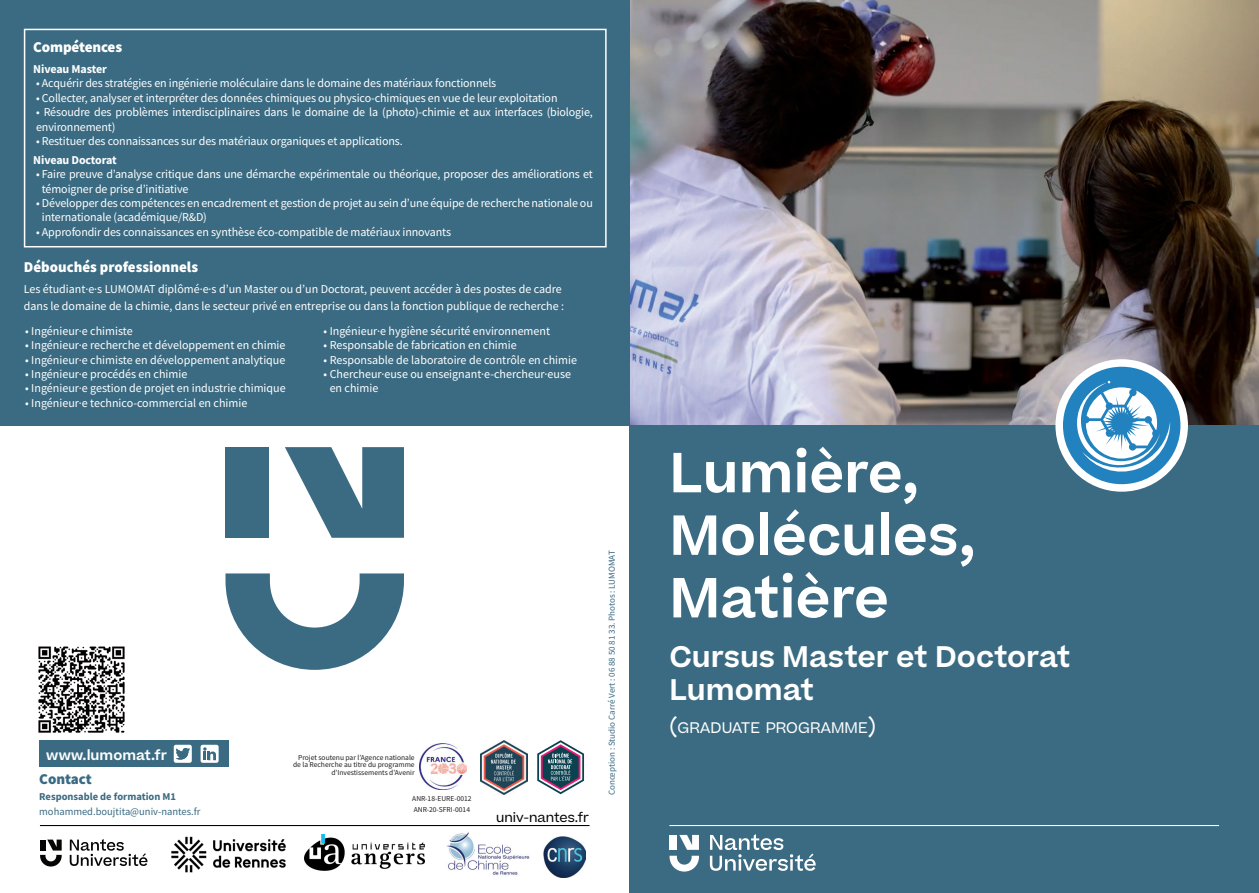
<style>
.page{position:relative;width:1259px;height:893px;background:#fff}
.page>*{position:absolute;margin:0;border:0;box-sizing:border-box;transform-origin:0 0}
.Titre_1{font:600 54px "Beatrice";color:#fff}
.Titre_1-2{font:600 28.5px/33px "Beatrice";color:#fff}
.sous-titre{font:900 15.15px "Source Sans Pro";color:#fff}
.sous-titre_encadré{font:900 15px "Source Sans Pro";letter-spacing:-.01em;color:#fff}
.sous-titre_encadré-2{font:900 15px "Source Sans Pro";color:#3b6b82}
.Titre_1-3{font:14.7px "Beatrice";color:#fff}
.Titre_1-4{font:600 13.5px "Beatrice";color:#fff}
.t1{font:12.75px "Beatrice";color:#000}
.texte{font:12px/14.4px "Source Sans Pro";letter-spacing:-.01em;color:#fff}
.texte_encadré{font:700 12px "Source Sans Pro";letter-spacing:-.01em;color:#fff}
.texte_encadré-2{font:10.5px "Source Sans Pro";color:#3b6b82}
.texte_encadré-3{font:700 10.5px "Source Sans Pro";color:#3b6b82}
.t2{font:9px "Source Sans Pro";color:#3b6b82}
.texte_encadré-4{font:7.5px/7.5px "Source Sans Pro";color:#231f20;text-align:right}
.s1{color:#38667c}
.s2{font-size:21px}
</style>
<div class="page">
<img style="left:38px;top:646px;width:87px;height:87px">
<svg style="left:225px;top:573px;width:179px;height:97px"></svg>
<svg style="left:285px;top:447px;width:119px;height:91px"></svg>
<div style="left:225px;top:447px;width:44px;height:91px;background:#3b6b82"></div>
<img style="left:629px;top:0;width:630px;height:425px">
<div style="left:629px;top:425px;width:630px;height:468px;background:#3b6b82"></div>
<hr style="left:669px;top:825px;width:550px;height:1px;background:#fff">
<svg style="left:1059px;top:363px;width:125px;height:125px;background:#559fcd"></svg>
<div style="left:1055px;top:359px;width:133px;height:133px;border:8px solid #fff;border-radius:50%"></div>
<svg style="left:1077px;top:381px;width:93px;height:95px"></svg>
<img style="left:171px;top:836px;width:115px;height:37px">
<img style="left:446px;top:832px;width:84px;height:43px">
<img style="left:544px;top:836px;width:41px;height:42px">
<svg style="left:710px;top:834px;width:105px;height:37px"></svg>
<svg style="left:669px;top:856px;width:30px;height:16px"></svg>
<svg style="left:679px;top:835px;width:20px;height:15px"></svg>
<div style="left:669px;top:835px;width:8px;height:15px;background:#fff"></div>
<img style="left:304px;top:834px;width:121px;height:37px">
<img style="left:480px;top:741px;width:47px;height:54px">
<img style="left:419px;top:744px;width:47px;height:46px">
<svg style="left:537px;top:740px;width:47px;height:54px"></svg>
<hr style="left:40px;top:825px;width:549px;height:1px;background:#000">
<svg style="left:70px;top:839px;width:77px;height:27px"></svg>
<svg style="left:40px;top:840px;width:22px;height:26px"></svg>
<div style="left:40px;top:840px;width:5px;height:10px;background:#060605"></div>
<div style="left:39px;top:741px;width:189px;height:26px;background:#3b6b82"></div>
<div style="left:174px;top:745px;width:18px;height:18px;background:#fff;border-radius:2px"></div>
<div style="left:0;top:0;width:629px;height:425px;background:#3b6b82"></div>
<div style="left:24px;top:29px;width:582px;height:218px;border:2px solid #fff"></div>
<svg style="left:176px;top:748px;width:14px;height:12px"></svg>
<div style="left:201px;top:745px;width:18px;height:18px;background:#fff;border-radius:2px"></div>
<svg style="left:203px;top:747px;width:13px;height:13px"></svg>
<p class="sous-titre_encadré" style="left:33px;top:36px;width:90px">Compétences</p>
<p class="texte_encadré" style="left:33px;top:61px;width:75px">Niveau Master</p>
<p class="texte" style="left:36px;top:76px;width:462px">• Acquérir des stratégies en ingénierie moléculaire dans le domaine des matériaux fonctionnels</p>
<p class="texte" style="left:36px;top:91px;width:523px">• Collecter, analyser et interpréter des données chimiques ou physico-chimiques en vue de leur exploitation</p>
<p class="texte" style="left:36px;top:105px;width:558px">• Résoudre des problèmes interdisciplinaires dans le domaine de la (photo)-chimie et aux interfaces (biologie, environnement)</p>
<p class="texte" style="left:36px;top:134px;width:368px">• Restituer des connaissances sur des matériaux organiques et applications.</p>
<p class="texte_encadré" style="left:33px;top:152px;width:85px">Niveau Doctorat</p>
<p class="texte" style="left:42px;top:167px;width:552px;text-indent:-6px">• Faire preuve d’analyse critique dans une démarche expérimentale ou théorique, proposer des améliorations et témoigner de prise d’initiative</p>
<p class="texte" style="left:42px;top:196px;width:552px;text-indent:-6px">• Développer des compétences en encadrement et gestion de projet au sein d’une équipe de recherche nationale ou internationale (académique/R&amp;D)</p>
<p class="texte" style="left:36px;top:224px;width:416px">• Approfondir des connaissances en synthèse éco-compatible de matériaux innovants</p>
<p class="sous-titre" style="left:24px;top:257px;width:176px">Débouchés professionnels</p>
<p class="texte" style="left:24px;top:281px;width:542px;line-height:16.5px">Les étudiant·e·s LUMOMAT diplômé·e·s d’un Master ou d’un Doctorat, peuvent accéder à des postes de cadre dans le domaine de la chimie, dans le secteur privé en entreprise ou dans la fonction publique de recherche :</p>
<p class="texte" style="left:25px;top:323px;width:109px">• Ingénieur·e chimiste</p>
<p class="texte" style="left:25px;top:338px;width:262px">• Ingénieur·e recherche et développement en chimie</p>
<p class="texte" style="left:25px;top:352px;width:262px">• Ingénieur·e chimiste en développement analytique</p>
<p class="texte" style="left:25px;top:367px;width:164px">• Ingénieur·e procédés en chimie</p>
<p class="texte" style="left:25px;top:381px;width:262px">• Ingénieur·e gestion de projet en industrie chimique</p>
<p class="texte" style="left:25px;top:395px;width:224px">• Ingénieur·e technico-commercial en chimie</p>
<p class="texte" style="left:324px;top:323px;width:228px">• Ingénieur·e hygiène sécurité environnement</p>
<p class="texte" style="left:324px;top:338px;width:195px">• Responsable de fabrication en chimie</p>
<p class="texte" style="left:324px;top:352px;width:255px">• Responsable de laboratoire de contrôle en chimie</p>
<p class="texte" style="left:330px;top:367px;width:243px;text-indent:-6px">• Chercheur·euse ou enseignant·e-chercheur·euse en chimie</p>
<p class="Titre_1-4" style="left:46px;top:746px;width:122px">www.lumomat.fr</p>
<p class="sous-titre_encadré-2" style="left:39px;top:769px;width:54px">Contact</p>
<p class="texte_encadré-3" style="left:39px;top:789px;width:138px">Responsable de formation M1</p>
<p class="texte_encadré-2" style="left:39px;top:805px;width:163px">mohammed.boujtita@univ-nantes.fr</p>
<p class="texte_encadré-4" style="left:293px;top:753px;width:123px">Projet soutenu par l’Agence nationale de la Recherche au titre du programme d’Investissements d’Avenir</p>
<p class="texte_encadré-4" style="left:412px;top:795px;width:61px">ANR-18-EURE-0012</p>
<p class="texte_encadré-4" style="left:414px;top:805px;width:58px">ANR-20-SFRI-0014</p>
<p class="t1" style="left:496px;top:808px;width:94px">univ-nantes.fr</p>
<p class="t2" style="left:606px;top:795px;width:246px;rotate:-90deg">Conception : Studio Carré Vert : 06 88 50 81 <span class="s1">33</span>. Photos : <span class="s1">LUMOMAT</span></p>
<p class="Titre_1" style="left:669px;top:436px;width:251px">Lumière,</p>
<p class="Titre_1" style="left:669px;top:499px;width:308px">Molécules,</p>
<p class="Titre_1" style="left:669px;top:562px;width:221px">Matière</p>
<p class="Titre_1-2" style="left:669px;top:640px;width:402px">Cursus Master et Doctorat<br>Lumomat</p>
<p class="Titre_1-3" style="left:669px;top:718px;width:208px"><span class="s2">(</span>GRADUATE PROGRAMME<span class="s2">)</span></p>
</div>
